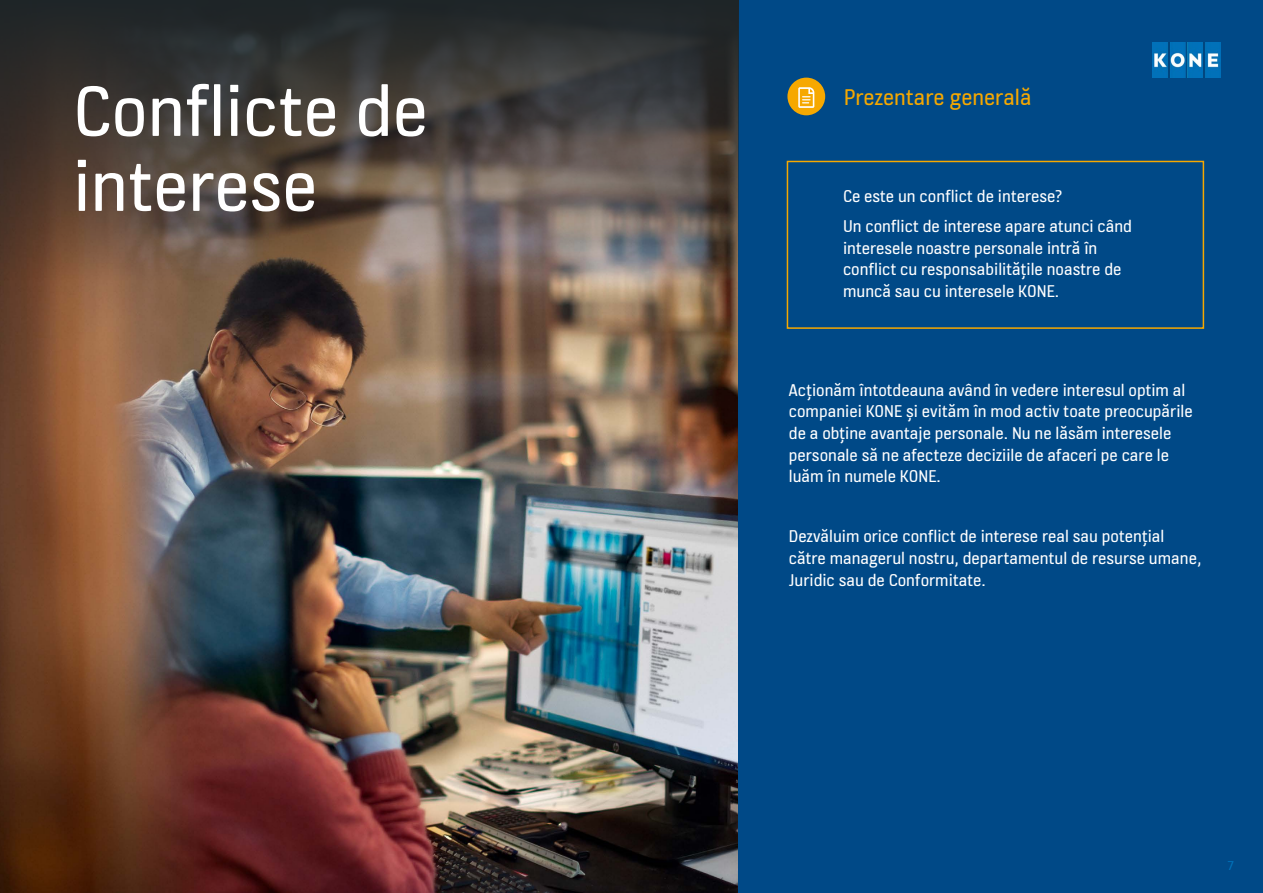
<style>
.page{position:relative;width:1263px;height:893px;background:#fff}
.page>*{position:absolute;margin:0;border:0;box-sizing:border-box;transform-origin:0 0}
.t1{font:76.5px/75px "KONE Information";color:#fff}
.t2{font:24px "KONE Information";color:#f6a800}
.t3{font:18px/21.6px "KONE Information";color:#fff}
.t4{font:13.5px "KONE Information";color:#0071b9}
</style>
<div class="page">
<img style="left:0;top:281px;width:738px;height:612px">
<div style="left:738px;top:0;width:525px;height:893px;background:#004987"></div>
<div style="left:787px;top:78px;width:38px;height:37px;background:#f6a800;border-radius:50%"></div>
<svg style="left:798px;top:87px;width:16px;height:21px"></svg>
<div style="left:787px;top:161px;width:417px;height:168px;border:2px solid #f6a800"></div>
<svg style="left:0;top:0;width:738px;height:281px;background:#4f4641"></svg>
<img style="left:1152px;top:43px;width:68px;height:34px">
<h1 class="t1" style="left:73px;top:78px;width:356px">Conflicte de interese</h1>
<h2 class="t2" style="left:844px;top:80px;width:189px">Prezentare generală</h2>
<p class="t3" style="left:843px;top:182px;width:290px;line-height:30.2px">Ce este un conflict de interese?<br>Un conflict de interese apare atunci când</p>
<p class="t3" style="left:843px;top:238px;width:280px">interesele noastre personale intră în conflict cu responsabilitățile noastre de muncă sau cu interesele KONE.</p>
<p class="t3" style="left:789px;top:380px;width:405px">Acționăm întotdeauna având în vedere interesul optim al companiei KONE și evităm în mod activ toate preocupările de a obține avantaje personale. Nu ne lăsăm interesele personale să ne afecteze deciziile de afaceri pe care le luăm în numele KONE.</p>
<p class="t3" style="left:789px;top:527px;width:414px">Dezvăluim orice conflict de interese real sau potențial către managerul nostru, departamentul de resurse umane,<br>Juridic sau de Conformitate.</p>
<p class="t4" style="left:1228px;top:856px;width:7px">7</p>
</div>
